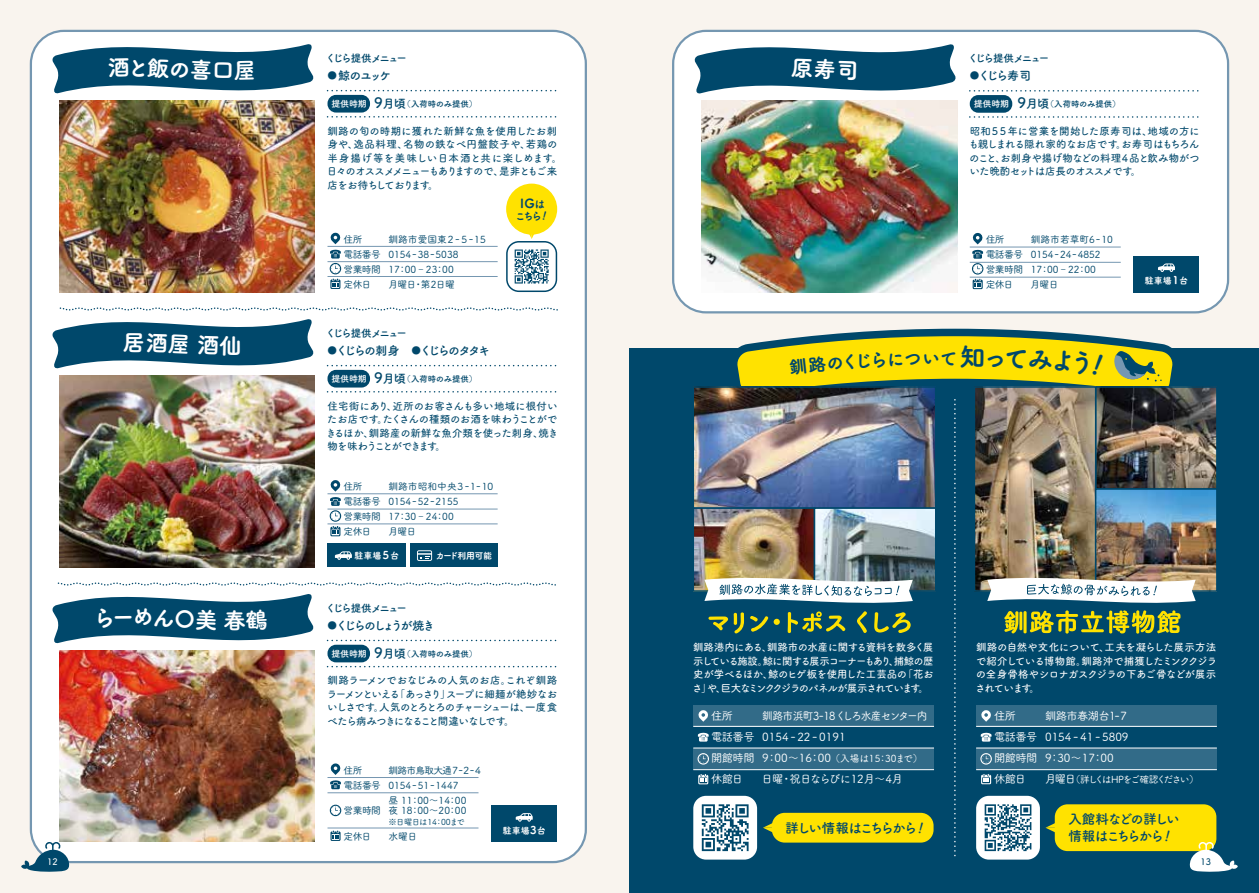
<style>
.page{position:relative;width:1259px;height:893px;background:#fff}
.page>*{position:absolute;margin:0;border:0;box-sizing:border-box;transform-origin:0 0}
.t1{font:22.5px "Tsuku A Rd Gothic Std E";color:#fff}
.t2{font:18px "Tsuku A Rd Gothic Std E";color:#00486b}
.t3{font:13.5px/16.5px "Tsuku A Rd Gothic Std B";letter-spacing:-.13em;color:#00486b}
.t4{font:12.6px "Tsuku A Rd Gothic Std E";color:#00486b}
.t5{font:12px "Tsuku A Rd Gothic Std B";letter-spacing:-.185em;color:#00486b}
.t6{font:11.25px/21px "Tsuku A Rd Gothic Std M";letter-spacing:-.05em;color:#fff}
.t7{font:11.25px/21px "Tsuku A Rd Gothic Std M";letter-spacing:-.05em;color:#fff;scale:.95 1}
.t8{font:10.5px/13.5px "Tsuku A Rd Gothic Std D";letter-spacing:-.055em;color:#00486b;text-align:justify}
.t9{font:10.5px/13.5px "Tsuku A Rd Gothic Std D";letter-spacing:-.075em;color:#fff;text-align:justify}
.t10{font:10.5px/13.5px "Tsuku A Rd Gothic Std D";letter-spacing:-.015em;color:#00486b}
.t11{font:10.5px "Tsuku A Rd Gothic Std B";letter-spacing:-.18em;color:#00486b}
.t12{font:10.5px "Tsuku A Rd Gothic Std E";color:#00486b}
.t13{font:9.75px/15px "Tsuku A Rd Gothic Std M";color:#00486b}
.t14{font:9.75px/15px "Tsuku A Rd Gothic Std M";letter-spacing:-.05em;color:#00486b}
.t15{font:9.75px "Tsuku A Rd Gothic Std M";letter-spacing:-.02em;color:#fff}
.t16{font:9.75px "Tsuku A Rd Gothic Std M";letter-spacing:-.17em;color:#fff}
.t17{font:9px "Tsuku A Rd Gothic Std B";letter-spacing:-.02em;color:#fff}
.t18{font:9px "Tsuku A Rd Gothic Std E";letter-spacing:-.025em;color:#fff}
.t19{font:9px "Tsuku A Rd Gothic Std E";letter-spacing:-.08em;color:#fff}
.t20{font:9px "Tsuku A Rd Gothic Std D";color:#fff}
.t21{font:9px "Tsuku A Rd Gothic Std D";color:#00486b}
.t22{font:8.4px "Tsuku A Rd Gothic Std B";color:#00486b}
.t23{font:8.25px "Tsuku A Rd Gothic Std M";letter-spacing:-.06em;color:#00486b}
.s1{font-size:14.4px}
.s2{font-size:12px}
.s3{font-size:9.6px}
.s4{font-size:10.5px}
.s5{font-size:10.8px}
.s6{font-size:11.25px}
</style>
<div class="page">
<div style="left:0;top:0;width:629px;height:893px;background:#f9f4ee"></div>
<div style="left:30px;top:30px;width:557px;height:833px;background:#fff"></div>
<div style="left:327px;top:370px;width:43px;height:18px;background:#00486b;border-radius:9px"></div>
<img style="left:60px;top:379px;width:255px;height:188px">
<svg style="left:327px;top:391px;width:230px;height:2px"></svg>
<svg style="left:330px;top:480px;width:11px;height:56px"></svg>
<div style="left:327px;top:544px;width:79px;height:23px;background:#00486b"></div>
<div style="left:410px;top:544px;width:87px;height:23px;background:#00486b"></div>
<svg style="left:335px;top:551px;width:17px;height:9px"></svg>
<svg style="left:417px;top:550px;width:15px;height:11px"></svg>
<div style="left:327px;top:95px;width:43px;height:18px;background:#00486b;border-radius:9px"></div>
<img style="left:60px;top:101px;width:255px;height:191px">
<svg style="left:327px;top:116px;width:230px;height:2px"></svg>
<svg style="left:327px;top:90px;width:230px;height:1px"></svg>
<div style="left:506px;top:184px;width:51px;height:51px;background:#ffe200;border-radius:50%"></div>
<svg style="left:330px;top:250px;width:11px;height:39px"></svg>
<svg style="left:330px;top:233px;width:11px;height:11px"></svg>
<hr style="left:327px;top:493px;width:170px;height:1px;background:#7597b1">
<hr style="left:327px;top:509px;width:170px;height:1px;background:#7597b1">
<hr style="left:327px;top:524px;width:170px;height:1px;background:#7597b1">
<hr style="left:327px;top:246px;width:170px;height:1px;background:#7597b1">
<hr style="left:327px;top:261px;width:170px;height:1px;background:#7597b1">
<hr style="left:327px;top:276px;width:170px;height:1px;background:#7597b1">
<div style="left:327px;top:645px;width:43px;height:17px;background:#00486b;border-radius:9px"></div>
<img style="left:60px;top:654px;width:255px;height:188px">
<svg style="left:327px;top:666px;width:230px;height:1px"></svg>
<svg style="left:330px;top:831px;width:10px;height:10px"></svg>
<svg style="left:330px;top:805px;width:11px;height:11px"></svg>
<svg style="left:330px;top:763px;width:11px;height:26px"></svg>
<div style="left:491px;top:806px;width:66px;height:36px;background:#00486b"></div>
<svg style="left:516px;top:813px;width:17px;height:9px"></svg>
<hr style="left:327px;top:777px;width:151px;height:1px;background:#7597b1">
<hr style="left:327px;top:792px;width:151px;height:1px;background:#7597b1">
<hr style="left:327px;top:828px;width:151px;height:1px;background:#7597b1">
<svg style="left:506px;top:232px;width:51px;height:60px;background:#b7cbd1"></svg>
<div style="left:629px;top:0;width:630px;height:893px;background:#f9f4ee"></div>
<div style="left:672px;top:30px;width:557px;height:283px;background:#fff"></div>
<div style="left:629px;top:349px;width:630px;height:544px;background:#00486b"></div>
<div style="left:692px;top:507px;width:123px;height:85px;border:2px solid #00486b"></div>
<div style="left:1133px;top:256px;width:66px;height:36px;background:#00486b"></div>
<div style="left:969px;top:95px;width:43px;height:18px;background:#00486b;border-radius:9px"></div>
<img style="left:702px;top:101px;width:255px;height:191px">
<svg style="left:969px;top:116px;width:230px;height:2px"></svg>
<svg style="left:969px;top:90px;width:230px;height:2px"></svg>
<svg style="left:972px;top:250px;width:11px;height:39px"></svg>
<svg style="left:972px;top:233px;width:11px;height:11px"></svg>
<svg style="left:1158px;top:263px;width:17px;height:9px"></svg>
<hr style="left:969px;top:247px;width:151px;height:1px;background:#7597b1">
<hr style="left:969px;top:262px;width:151px;height:1px;background:#7597b1">
<hr style="left:969px;top:277px;width:151px;height:1px;background:#7597b1">
<div style="left:693px;top:796px;width:64px;height:64px;background:#fff;border-radius:13px"></div>
<hr style="left:693px;top:726px;width:241px;height:1px;background:#fff">
<hr style="left:693px;top:748px;width:241px;height:1px;background:#fff">
<hr style="left:693px;top:769px;width:241px;height:1px;background:#fff">
<svg style="left:21px;top:842px;width:49px;height:30px"></svg>
<svg style="left:52px;top:307px;width:507px;height:72px;background:#b2c7d0"></svg>
<svg style="left:52px;top:33px;width:262px;height:71px;background:#7397a7"></svg>
<svg style="left:52px;top:582px;width:505px;height:72px;background:#b4c7d0"></svg>
<svg style="left:694px;top:33px;width:262px;height:72px;background:#789dae"></svg>
<img style="left:697px;top:329px;width:540px;height:543px">
<h1 class="t1" style="left:123px;top:324px;width:24px">居</h1>
<h1 class="t1" style="left:219px;top:328px;width:24px">仙</h1>
<h1 class="t1" style="left:224px;top:602px;width:24px">春</h1>
<p class="t11" style="left:326px;top:50px;width:83px">くじら提供メニュー</p>
<p class="t22" style="left:374px;top:97px;width:104px"><span class="s1">9</span><span class="s2">月頃</span>（入荷時のみ提供）</p>
<p class="t5" style="left:327px;top:66px;width:65px"><span class="s3">●</span> 鯨のユッケ</p>
<p class="t17" style="left:331px;top:97px;width:37px">提供時期</p>
<p class="t10" style="left:327px;top:123px;width:237px">釧路の旬の時期に獲れた新鮮な魚を使用したお刺身や、逸品料理、名物の鉄なべ円盤餃子や、若鶏の半身揚げ等を美味しい日本酒と共に楽しめます。日々のオススメメニューもありますので、是非ともご来店をお待ちしております。</p>
<p class="t14" style="left:343px;top:231px;width:39px">住所<br>電話番号営業時間定休日</p>
<p class="t13" style="left:388px;top:231px;width:101px">釧路市愛国東２-５-１５<br>0154-38-5038<br>17：00‐23：00<br>月曜日・第2日曜</p>
<p class="t11" style="left:326px;top:325px;width:83px">くじら提供メニュー</p>
<p class="t22" style="left:374px;top:372px;width:104px"><span class="s1">9</span><span class="s2">月頃</span>（入荷時のみ提供）</p>
<p class="t5" style="left:327px;top:341px;width:164px"><span class="s3">●</span>くじらの刺身　<span class="s3">●</span>くじらのタタキ</p>
<p class="t17" style="left:331px;top:372px;width:37px">提供時期</p>
<p class="t4" style="left:520px;top:193px;width:26px">IG<span class="s4">は</span></p>
<p class="t12" style="left:515px;top:207px;width:28px">こちら</p>
<p class="t8" style="left:326px;top:398px;width:234px">住宅街にあり、近所のお客さんも多い地域に根付いたお店です。たくさんの種類のお酒を味わうことができるほか、釧路産の新鮮な魚介類を使った刺身、焼き物を味わうことができます。</p>
<p class="t14" style="left:343px;top:478px;width:39px">住所<br>電話番号営業時間定休日</p>
<p class="t13" style="left:388px;top:478px;width:108px">釧路市昭和中央３-１-１０<br>0154-52-2155<br>17：30‐24：00<br>月曜日</p>
<p class="t18" style="left:354px;top:548px;width:46px">駐車場<span class="s5">５</span>台</p>
<p class="t19" style="left:436px;top:548px;width:58px">カード利用可能</p>
<p class="t11" style="left:326px;top:600px;width:83px">くじら提供メニュー</p>
<p class="t22" style="left:374px;top:647px;width:104px"><span class="s1">9</span><span class="s2">月頃</span>（入荷時のみ提供）</p>
<p class="t5" style="left:327px;top:616px;width:109px"><span class="s3">●</span>くじらのしょうが焼き</p>
<p class="t17" style="left:331px;top:646px;width:37px">提供時期</p>
<p class="t8" style="left:327px;top:673px;width:232px">釧路ラーメンでおなじみの人気のお店。これぞ釧路ラーメンといえる「あっさり」スープに細麺が絶妙なおいしさです。人気のとろとろのチャーシューは、一度食べたら病みつきになること間違いなしです。</p>
<p class="t13" style="left:343px;top:762px;width:39px">住所<br>電話番号</p>
<p class="t13" style="left:343px;top:802px;width:39px">営業時間</p>
<p class="t13" style="left:343px;top:828px;width:29px">定休日</p>
<p class="t13" style="left:388px;top:762px;width:96px">釧路市鳥取大通７-２-４<br>0154-51-1447<br>昼 11：00～14：00</p>
<p class="t13" style="left:388px;top:802px;width:79px">夜 18：00～20：00</p>
<p class="t23" style="left:388px;top:815px;width:78px">※日曜日は14：00まで</p>
<p class="t13" style="left:388px;top:828px;width:30px">水曜日</p>
<p class="t18" style="left:503px;top:823px;width:45px">駐車場<span class="s5">3</span>台</p>
<p class="t11" style="left:968px;top:50px;width:83px">くじら提供メニュー</p>
<p class="t22" style="left:1017px;top:97px;width:104px"><span class="s1">9</span><span class="s2">月頃</span>（入荷時のみ提供）</p>
<p class="t5" style="left:969px;top:66px;width:63px"><span class="s3">●</span>くじら寿司</p>
<p class="t17" style="left:973px;top:97px;width:37px">提供時期</p>
<p class="t8" style="left:968px;top:123px;width:233px">昭和５５年に営業を開始した原寿司は、地域の方にも親しまれる隠れ家的なお店です。お寿司はもちろんのこと、お刺身や揚げ物などの料理４品と飲み物がついた晩酌セットは店長のオススメです。</p>
<p class="t14" style="left:985px;top:231px;width:39px">住所<br>電話番号営業時間定休日</p>
<p class="t13" style="left:1030px;top:231px;width:84px">釧路市若草町6-10<br>0154-24-4852<br>17：00‐22：00<br>月曜日</p>
<p class="t18" style="left:1145px;top:274px;width:45px">駐車場<span class="s5">1</span>台</p>
<h2 class="t2" style="left:939px;top:344px;width:20px">て</h2>
<p class="t9" style="left:692px;top:640px;width:243px">釧路港内にある、釧路市の水産に関する資料を数多く展示している施設。鯨に関する展示コーナーもあり、捕鯨の歴史が学べるほか、鯨のヒゲ板を使用した工芸品の「花おさ」や、巨大なミンククジラのパネルが展示されています。</p>
<p class="t7" style="left:762px;top:705px;width:175px">釧路市浜町3-18 くしろ水産センター内<br>0154 - 22 - 0191</p>
<p class="t15" style="left:762px;top:751px;width:162px"><span class="s6">9：00～16：00</span> （入場は15：30まで）</p>
<p class="t6" style="left:761px;top:768px;width:143px">日曜・祝日ならびに12月～4月</p>
<p class="t6" style="left:711px;top:705px;width:45px">住所<br>電話番号開館時間休館日</p>
<p class="t3" style="left:785px;top:818px;width:133px">詳しい情報はこちらから</p>
<p class="t9" style="left:975px;top:640px;width:244px">釧路の自然や文化について、工夫を凝らした展示方法で紹介している博物館。釧路沖で捕獲したミンククジラの全身骨格やシロナガスクジラの下あご骨などが展示されています。</p>
<p class="t6" style="left:1045px;top:705px;width:85px;text-align:justify">釧路市春湖台１-７<br>0154 - 41 - 5809<br>9：30～17：00</p>
<p class="t16" style="left:1045px;top:772px;width:155px"><span class="s6">月曜日</span>（詳しくはHPをご確認ください）</p>
<p class="t6" style="left:994px;top:705px;width:45px">住所<br>電話番号開館時間休館日</p>
<p class="t3" style="left:1068px;top:810px;width:113px">入館料などの詳しい情報はこちらから</p>
<p class="t20" style="left:47px;top:854px;width:12px">12</p>
<p class="t21" style="left:1200px;top:854px;width:12px">13</p>
</div>
